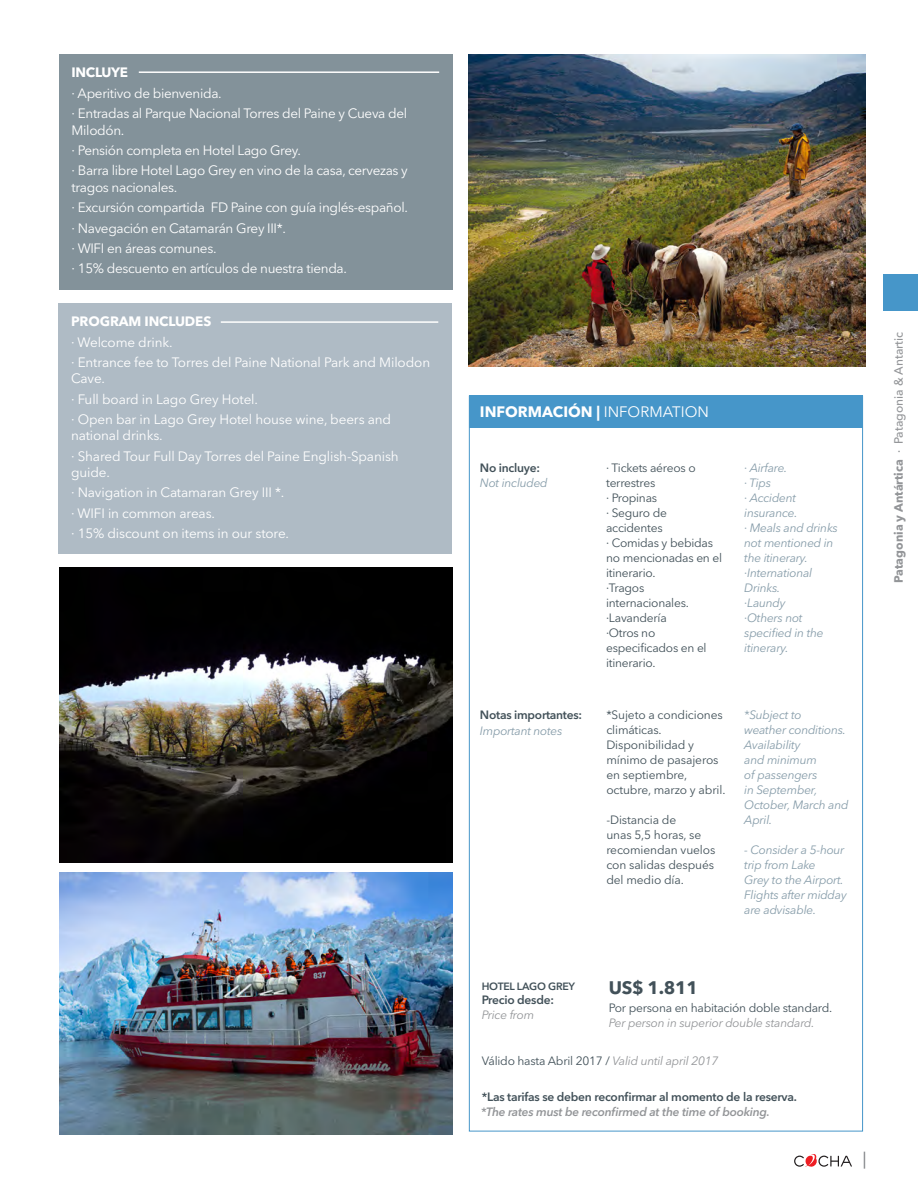
<style>
.page{position:relative;width:918px;height:1188px;background:#fff}
.page>*{position:absolute;margin:0;border:0;box-sizing:border-box;transform-origin:0 0}
.t1{font:700 18px "Avenir Next LT Pro";color:#425159}
.t2{font:700 15px "Avenir Next LT Pro";color:#fff}
.t3{font:13.5px/16.2px "Avenir Next LT Pro";letter-spacing:-.025em;color:#fff}
.t4{font:700 13.5px "Avenir Next LT Pro";letter-spacing:-.01em;color:#fff}
.t5{font:12px/15px "Avenir Next LT Pro";letter-spacing:-.02em;color:#425159}
.t6{font:italic 12px/15px "Avenir Next LT Pro";letter-spacing:-.02em;color:#869ca9}
.t7{font:600 12px "Avenir Next LT Pro";letter-spacing:-.02em;color:#425159}
.t8{font:italic 600 12px "Avenir Next LT Pro";letter-spacing:-.02em;color:#939598}
.t9{font:italic 12px "Avenir Next LT Pro";letter-spacing:-.02em;color:#939598}
.t10{font:700 12px "Avenir Next LT Pro";color:#939598}
.t11{font:600 10.5px "Avenir Next LT Pro";letter-spacing:-.02em;color:#425159}
.s1{font-weight:400}
.s2{font-style:italic;color:#939598}
.s3{font-weight:500}
</style>
<div class="page">
<div style="left:59px;top:54px;width:394px;height:235px;background:#83929a"></div>
<div style="left:59px;top:303px;width:393px;height:251px;background:#afbbc5"></div>
<hr style="left:139px;top:71px;width:300px;height:2px;background:#fff">
<hr style="left:221px;top:321px;width:217px;height:2px;background:#fff">
<div style="left:469px;top:396px;width:394px;height:32px;background:#4696c9"></div>
<img style="left:469px;top:54px;width:396px;height:312px">
<img style="left:60px;top:567px;width:393px;height:296px">
<img style="left:60px;top:873px;width:392px;height:262px">
<svg style="left:794px;top:1154px;width:58px;height:13px"></svg>
<div style="left:884px;top:275px;width:34px;height:36px;background:#4696c9"></div>
<svg style="left:864px;top:1152px;width:1px;height:17px"></svg>
<p class="t4" style="left:72px;top:64px;width:58px">INCLUYE</p>
<p class="t3" style="left:72px;top:85px;width:152px">· Aperitivo de bienvenida.</p>
<p class="t3" style="left:72px;top:106px;width:337px">· Entradas al Parque Nacional Torres del Paine y Cueva del<br>Milodón.</p>
<p class="t3" style="left:72px;top:142px;width:231px">· Pensión completa en Hotel Lago Grey.</p>
<p class="t3" style="left:72px;top:163px;width:338px">· Barra libre Hotel Lago Grey en vino de la casa, cervezas y tragos nacionales.</p>
<p class="t3" style="left:72px;top:199px;width:338px">· Excursión compartida FD Paine con guía inglés-español.</p>
<p class="t3" style="left:72px;top:220px;width:216px">· Navegación en Catamarán Grey III*.</p>
<p class="t3" style="left:72px;top:240px;width:146px">· WIFI en áreas comunes.</p>
<p class="t3" style="left:72px;top:261px;width:277px">· 15% descuento en artículos de nuestra tienda.</p>
<p class="t4" style="left:71px;top:313px;width:142px">PROGRAM INCLUDES</p>
<p class="t3" style="left:71px;top:334px;width:103px">· Welcome drink.</p>
<p class="t3" style="left:71px;top:354px;width:361px">· Entrance fee to Torres del Paine National Park and Milodon<br>Cave.</p>
<p class="t3" style="left:71px;top:391px;width:188px">· Full board in Lago Grey Hotel.</p>
<p class="t3" style="left:71px;top:411px;width:322px">· Open bar in Lago Grey Hotel house wine, beers and national drinks.</p>
<p class="t3" style="left:71px;top:448px;width:329px">· Shared Tour Full Day Torres del Paine English-Spanish guide.</p>
<p class="t3" style="left:71px;top:485px;width:215px">· Navigation in Catamaran Grey III *.</p>
<p class="t3" style="left:71px;top:505px;width:145px">· WIFI in common areas.</p>
<p class="t3" style="left:71px;top:525px;width:220px">· 15% discount on items in our store.</p>
<p class="t2" style="left:480px;top:403px;width:230px">INFORMACIÓN | <span class="s1">INFORMATION</span></p>
<p class="t7" style="left:480px;top:461px;width:62px">No incluye:</p>
<p class="t6" style="left:480px;top:475px;width:69px">Not included</p>
<p class="t5" style="left:606px;top:461px;width:91px">· Tickets aéreos o terrestres</p>
<p class="t5" style="left:606px;top:491px;width:53px">· Propinas</p>
<p class="t5" style="left:606px;top:506px;width:62px">· Seguro de accidentes</p>
<p class="t5" style="left:606px;top:536px;width:117px">· Comidas y bebidas no mencionadas en el itinerario.</p>
<p class="t5" style="left:606px;top:581px;width:84px">·Tragos internacionales.</p>
<p class="t5" style="left:606px;top:611px;width:62px">·Lavandería</p>
<p class="t5" style="left:606px;top:626px;width:102px">·Otros no especificados en el itinerario.</p>
<p class="t6" style="left:744px;top:461px;width:45px">· Airfare.</p>
<p class="t6" style="left:744px;top:476px;width:28px">· Tips</p>
<p class="t6" style="left:744px;top:491px;width:55px">· Accident insurance.</p>
<p class="t6" style="left:744px;top:521px;width:95px">· Meals and drinks not mentioned in the itinerary.</p>
<p class="t6" style="left:744px;top:566px;width:70px">·International<br>Drinks.</p>
<p class="t6" style="left:744px;top:596px;width:43px">·Laundy</p>
<p class="t6" style="left:744px;top:611px;width:81px">·Others not specified in the itinerary.</p>
<p class="t7" style="left:480px;top:708px;width:104px">Notas importantes:</p>
<p class="t6" style="left:744px;top:707px;width:106px">*Subject to<br>weather conditions.<br>Availability<br>and minimum<br>of passengers<br>in September,<br>October, March and<br>April.</p>
<p class="t6" style="left:744px;top:842px;width:104px">- Consider a 5-hour trip from Lake<br>Grey to the Airport.<br>Flights after midday are advisable.</p>
<p class="t5" style="left:606px;top:707px;width:121px">*Sujeto a condiciones climáticas.<br>Disponibilidad y mínimo de pasajeros en septiembre, octubre, marzo y abril.</p>
<p class="t5" style="left:606px;top:812px;width:111px">-Distancia de<br>unas 5,5 horas, se recomiendan vuelos con salidas después del medio día.</p>
<p class="t6" style="left:480px;top:723px;width:84px">Important notes</p>
<p class="t11" style="left:482px;top:980px;width:95px">HOTEL LAGO GREY</p>
<p class="t7" style="left:482px;top:993px;width:74px">Precio desde:</p>
<p class="t9" style="left:482px;top:1007px;width:54px">Price from</p>
<p class="t1" style="left:609px;top:977px;width:91px">US$ 1.811</p>
<p class="t5" style="left:609px;top:1000px;width:225px">Por persona en habitación doble standard.</p>
<p class="t9" style="left:609px;top:1015px;width:207px">Per person in superior double standard.</p>
<p class="t5" style="left:482px;top:1053px;width:238px">Válido hasta Abril 2017 / <span class="s2">Valid until april 2017</span></p>
<p class="t7" style="left:482px;top:1089px;width:317px">*Las tarifas se deben reconfirmar al momento de la reserva.</p>
<p class="t8" style="left:481px;top:1105px;width:291px">*The rates must be reconfirmed at the time of booking.</p>
<p class="t10" style="left:891px;top:583px;width:253px;rotate:-90deg">Patagonia y Antártica <span class="s3">· Patagonia &amp; Antartic</span></p>
</div>
